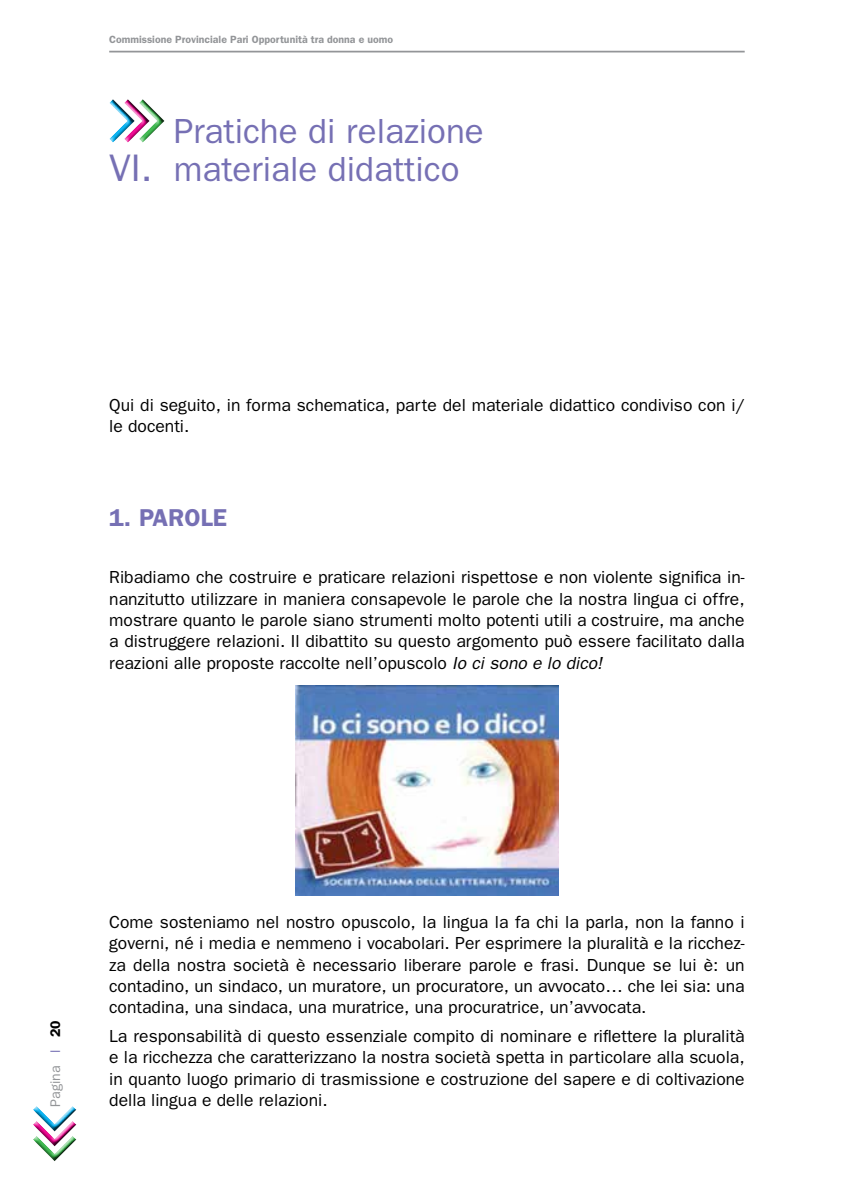
<style>
.page{position:relative;width:844px;height:1191px;background:#fff}
.page>*{position:absolute;margin:0;border:0;box-sizing:border-box;transform-origin:0 0}
.t1{font:35px/38.5px "Franklin Gothic";color:#7670b4}
.t2{font:600 24.5px "Franklin Gothic";color:#7670b4}
.t3{font:17.5px/21.3px "Franklin Gothic";color:#000;text-align:justify}
.t4{font:14px "Franklin Gothic";color:#939598}
.t5{font:600 10.5px "Franklin Gothic";color:#939598}
.s1{font-size:38.5px}
.s2{font-style:italic}
.s3{color:#7670b4}
.s4{font-weight:600;color:#000}
</style>
<div class="page">
<hr style="left:109px;top:51px;width:635px;height:1px;background:#939598">
<div style="left:31px;top:1105px;width:48px;height:57px;background:#000;opacity:.75"></div>
<div style="left:109px;top:97px;width:57px;height:47px;background:#000;opacity:.75"></div>
<img style="left:295px;top:685px;width:263px;height:210px">
<p class="t5" style="left:109px;top:33px;width:285px">Commissione Provinciale Pari Opportunità tra donna e uomo</p>
<h1 class="t1" style="left:109px;top:111px;width:376px;text-indent:64px">Pratiche di relazione<br><span class="s1">VI.</span> materiale didattico</h1>
<p class="t3" style="left:109px;top:394px;width:636px">Qui di seguito, in forma schematica, parte del materiale didattico condiviso con i/ le docenti.</p>
<h2 class="t2" style="left:109px;top:503px;width:75px">1. PAROLE</h2>
<p class="t3" style="left:109px;top:566px;width:637px">Ribadiamo che costruire e praticare relazioni rispettose e non violente significa in&shy;nanzitutto utilizzare in maniera consapevole le parole che la nostra lingua ci offre, mostrare quanto le parole siano strumenti molto potenti utili a costruire, ma anche a distruggere relazioni. Il dibattito su questo argomento può essere facilitato dalla reazioni alle proposte raccolte nell’opuscolo <span class="s2">Io ci sono e lo dico!</span></p>
<p class="t4" style="left:47px;top:1106px;width:88px;rotate:-90deg">Pagina <span class="s3">l</span> <span class="s4">20</span></p>
<p class="t3" style="left:109px;top:910px;width:636px">Come sosteniamo nel nostro opuscolo, la lingua la fa chi la parla, non la fanno i governi, né i media e nemmeno i vocabolari. Per esprimere la pluralità e la ricchez&shy;za della nostra società è necessario liberare parole e frasi. Dunque se lui è: un contadino, un sindaco, un muratore, un procuratore, un avvocato… che lei sia: una contadina, una sindaca, una muratrice, una procuratrice, un’avvocata.</p>
<p class="t3" style="left:109px;top:1025px;width:637px">La responsabilità di questo essenziale compito di nominare e riflettere la pluralità e la ricchezza che caratterizzano la nostra società spetta in particolare alla scuola, in quanto luogo primario di trasmissione e costruzione del sapere e di coltivazione della lingua e delle relazioni.</p>
</div>
